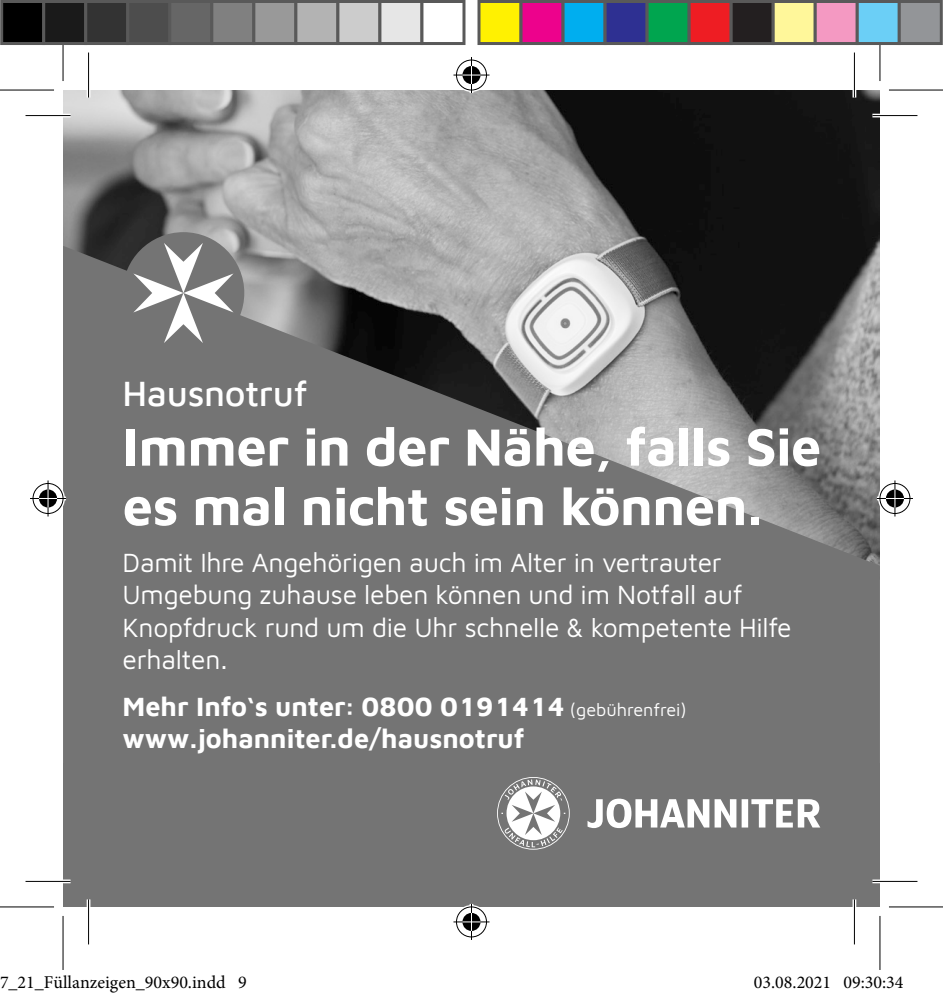
<style>
.page{position:relative;width:943px;height:997px;background:#fff}
.page>*{position:absolute;margin:0;border:0;box-sizing:border-box;transform-origin:0 0}
.t1{font:700 54px/59.4px "Maven Johanniter";letter-spacing:-.01em;color:#fff}
.t2{font:500 36px "Maven Johanniter";letter-spacing:-.01em;color:#fff}
.t3{font:27px/32.4px "Maven Johanniter";letter-spacing:-.01em;color:#fff}
.t4{font:700 27px "Maven Johanniter";color:#fff}
.t5{font:18px "Minion Pro";color:#000}
.s1{font-weight:400;font-size:18px}
</style>
<div class="page">
<img style="left:63px;top:90px;width:816px;height:156px">
<div style="left:63px;top:763px;width:816px;height:143px;background:#747474"></div>
<svg style="left:63px;top:246px;width:816px;height:517px;background:#777"></svg>
<svg style="left:497px;top:777px;width:323px;height:72px"></svg>
<div style="left:123px;top:232px;width:121px;height:122px;background:#747474;border-radius:50%"></div>
<svg style="left:133px;top:243px;width:100px;height:100px"></svg>
<hr style="left:26px;top:114px;width:45px;height:3px;background:#fff">
<hr style="left:872px;top:114px;width:45px;height:3px;background:#fff">
<svg style="left:26px;top:879px;width:45px;height:4px"></svg>
<svg style="left:872px;top:879px;width:45px;height:4px"></svg>
<hr style="left:87px;top:52px;width:3px;height:46px;background:#fff">
<hr style="left:87px;top:899px;width:3px;height:45px;background:#fff">
<svg style="left:852px;top:52px;width:4px;height:46px"></svg>
<svg style="left:852px;top:899px;width:4px;height:45px"></svg>
<hr style="left:26px;top:115px;width:45px;height:1px;background:#000">
<hr style="left:872px;top:115px;width:45px;height:1px;background:#000">
<hr style="left:26px;top:880px;width:45px;height:1px;background:#000">
<hr style="left:872px;top:880px;width:45px;height:1px;background:#000">
<hr style="left:88px;top:52px;width:1px;height:46px;background:#000">
<hr style="left:88px;top:899px;width:1px;height:45px;background:#000">
<hr style="left:853px;top:52px;width:1px;height:46px;background:#000">
<hr style="left:853px;top:899px;width:1px;height:45px;background:#000">
<svg style="left:0;top:90px;width:54px;height:1px"></svg>
<svg style="left:889px;top:90px;width:53px;height:1px"></svg>
<svg style="left:0;top:907px;width:54px;height:1px"></svg>
<svg style="left:889px;top:907px;width:53px;height:1px"></svg>
<hr style="left:0;top:89px;width:54px;height:1px;background:#000">
<hr style="left:888px;top:89px;width:54px;height:1px;background:#000">
<hr style="left:0;top:906px;width:54px;height:1px;background:#000">
<hr style="left:888px;top:906px;width:54px;height:1px;background:#000">
<hr style="left:62px;top:27px;width:2px;height:54px;background:#000">
<hr style="left:62px;top:915px;width:2px;height:54px;background:#000">
<hr style="left:879px;top:27px;width:1px;height:54px;background:#000">
<hr style="left:879px;top:915px;width:1px;height:54px;background:#000">
<div style="left:454px;top:58px;width:34px;height:34px;border:4px solid #fff;border-radius:50%"></div>
<hr style="left:453px;top:73px;width:36px;height:4px;background:#fff">
<svg style="left:469px;top:58px;width:4px;height:35px"></svg>
<div style="left:460px;top:64px;width:22px;height:22px;border:4px solid #fff;border-radius:50%"></div>
<div style="left:456px;top:60px;width:31px;height:30px;border:1px solid #000;border-radius:50%"></div>
<hr style="left:453px;top:74px;width:36px;height:2px;background:#000">
<hr style="left:471px;top:57px;width:1px;height:36px;background:#000">
<svg style="left:462px;top:66px;width:18px;height:18px"></svg>
<div style="left:454px;top:904px;width:34px;height:34px;border:4px solid #fff;border-radius:50%"></div>
<svg style="left:453px;top:919px;width:36px;height:4px"></svg>
<svg style="left:469px;top:904px;width:4px;height:34px"></svg>
<div style="left:460px;top:910px;width:22px;height:22px;border:4px solid #fff;border-radius:50%"></div>
<div style="left:456px;top:906px;width:31px;height:31px;border:1px solid #000;border-radius:50%"></div>
<hr style="left:453px;top:921px;width:36px;height:1px;background:#000">
<hr style="left:471px;top:903px;width:1px;height:36px;background:#000">
<svg style="left:462px;top:912px;width:18px;height:18px"></svg>
<div style="left:31px;top:481px;width:34px;height:34px;border:4px solid #fff;border-radius:50%"></div>
<svg style="left:31px;top:496px;width:35px;height:4px"></svg>
<svg style="left:46px;top:480px;width:4px;height:36px"></svg>
<div style="left:37px;top:487px;width:22px;height:22px;border:4px solid #fff;border-radius:50%"></div>
<div style="left:33px;top:483px;width:30px;height:31px;border:1px solid #000;border-radius:50%"></div>
<hr style="left:30px;top:498px;width:36px;height:1px;background:#000">
<hr style="left:48px;top:480px;width:1px;height:36px;background:#000">
<svg style="left:39px;top:489px;width:18px;height:18px"></svg>
<div style="left:877px;top:481px;width:34px;height:34px;border:4px solid #fff;border-radius:50%"></div>
<svg style="left:876px;top:496px;width:35px;height:4px"></svg>
<svg style="left:892px;top:480px;width:4px;height:36px"></svg>
<div style="left:883px;top:487px;width:22px;height:22px;border:4px solid #fff;border-radius:50%"></div>
<div style="left:879px;top:483px;width:31px;height:31px;border:1px solid #000;border-radius:50%"></div>
<hr style="left:876px;top:498px;width:36px;height:1px;background:#000">
<hr style="left:894px;top:480px;width:1px;height:36px;background:#000">
<svg style="left:885px;top:489px;width:18px;height:18px"></svg>
<div style="left:2px;top:2px;width:42px;height:42px;background:#000"></div>
<div style="left:0;top:0;width:45px;height:45px;border:3px solid #595959"></div>
<div style="left:44px;top:2px;width:42px;height:42px;background:#1a1a1a"></div>
<div style="left:42px;top:0;width:45px;height:45px;border:3px solid #595959"></div>
<div style="left:86px;top:2px;width:42px;height:42px;background:#333"></div>
<div style="left:84px;top:0;width:45px;height:45px;border:3px solid #595959"></div>
<div style="left:128px;top:2px;width:42px;height:42px;background:#4d4d4d"></div>
<div style="left:126px;top:0;width:45px;height:45px;border:3px solid #595959"></div>
<div style="left:170px;top:2px;width:42px;height:42px;background:#666"></div>
<div style="left:168px;top:0;width:45px;height:45px;border:3px solid #595959"></div>
<div style="left:212px;top:2px;width:42px;height:42px;background:#808080"></div>
<div style="left:210px;top:0;width:45px;height:45px;border:3px solid #595959"></div>
<div style="left:254px;top:2px;width:42px;height:42px;background:#999"></div>
<div style="left:252px;top:0;width:45px;height:45px;border:3px solid #595959"></div>
<div style="left:296px;top:2px;width:42px;height:42px;background:#b3b3b3"></div>
<div style="left:294px;top:0;width:45px;height:45px;border:3px solid #595959"></div>
<div style="left:338px;top:2px;width:42px;height:42px;background:#ccc"></div>
<div style="left:336px;top:0;width:45px;height:45px;border:3px solid #595959"></div>
<div style="left:380px;top:2px;width:42px;height:42px;background:#e6e6e6"></div>
<div style="left:378px;top:0;width:45px;height:45px;border:3px solid #595959"></div>
<div style="left:420px;top:0;width:45px;height:45px;border:3px solid #595959"></div>
<div style="left:479px;top:2px;width:42px;height:42px;background:#fff101"></div>
<div style="left:477px;top:0;width:45px;height:45px;border:3px solid #595959"></div>
<div style="left:521px;top:2px;width:42px;height:42px;background:#ed028c"></div>
<div style="left:519px;top:0;width:45px;height:45px;border:3px solid #595959"></div>
<div style="left:563px;top:2px;width:42px;height:42px;background:#00aeef"></div>
<div style="left:561px;top:0;width:45px;height:45px;border:3px solid #595959"></div>
<div style="left:605px;top:2px;width:42px;height:42px;background:#2e3092"></div>
<div style="left:603px;top:0;width:45px;height:45px;border:3px solid #595959"></div>
<div style="left:647px;top:2px;width:42px;height:42px;background:#00a54f"></div>
<div style="left:645px;top:0;width:45px;height:45px;border:3px solid #595959"></div>
<div style="left:689px;top:2px;width:42px;height:42px;background:#ee1d23"></div>
<div style="left:687px;top:0;width:45px;height:45px;border:3px solid #595959"></div>
<div style="left:731px;top:2px;width:42px;height:42px;background:#231f20"></div>
<div style="left:729px;top:0;width:45px;height:45px;border:3px solid #595959"></div>
<div style="left:773px;top:2px;width:42px;height:42px;background:#fff79a"></div>
<div style="left:771px;top:0;width:45px;height:45px;border:3px solid #595959"></div>
<div style="left:815px;top:2px;width:42px;height:42px;background:#f499c2"></div>
<div style="left:813px;top:0;width:45px;height:45px;border:3px solid #595959"></div>
<div style="left:857px;top:2px;width:42px;height:42px;background:#6bcff6"></div>
<div style="left:855px;top:0;width:45px;height:45px;border:3px solid #595959"></div>
<div style="left:899px;top:2px;width:42px;height:42px;background:#939598"></div>
<div style="left:897px;top:0;width:45px;height:45px;border:3px solid #595959"></div>
<div style="left:153px;top:975px;width:9px;height:13px;border:1px solid #fff;border-radius:50%"></div>
<div style="left:155px;top:976px;width:5px;height:12px;border:1px solid #fff;border-radius:50%"></div>
<div style="left:179px;top:975px;width:9px;height:13px;border:1px solid #fff;border-radius:50%"></div>
<div style="left:181px;top:976px;width:5px;height:12px;border:1px solid #fff;border-radius:50%"></div>
<div style="left:753px;top:975px;width:9px;height:13px;border:1px solid #fff;border-radius:50%"></div>
<div style="left:755px;top:976px;width:5px;height:12px;border:1px solid #fff;border-radius:50%"></div>
<div style="left:775px;top:975px;width:8px;height:13px;border:1px solid #fff;border-radius:50%"></div>
<div style="left:776px;top:976px;width:6px;height:12px;border:1px solid #fff;border-radius:50%"></div>
<div style="left:805px;top:975px;width:8px;height:13px;border:1px solid #fff;border-radius:50%"></div>
<div style="left:806px;top:976px;width:6px;height:12px;border:1px solid #fff;border-radius:50%"></div>
<div style="left:843px;top:975px;width:9px;height:13px;border:1px solid #fff;border-radius:50%"></div>
<div style="left:845px;top:976px;width:5px;height:12px;border:1px solid #fff;border-radius:50%"></div>
<div style="left:873px;top:975px;width:9px;height:13px;border:1px solid #fff;border-radius:50%"></div>
<div style="left:875px;top:976px;width:5px;height:12px;border:1px solid #fff;border-radius:50%"></div>
<p class="t2" style="left:123px;top:368px;width:186px">Hausnotruf</p>
<p class="t1" style="left:123px;top:413px;width:700px">Immer in der Nähe, falls Sie es mal nicht sein können.</p>
<p class="t3" style="left:123px;top:544px;width:670px">Damit Ihre Angehörigen auch im Alter in vertrauter Umgebung zuhause leben können und im Notfall auf Knopfdruck rund um die Uhr schnelle &amp; kompetente Hilfe erhalten.</p>
<p class="t4" style="left:123px;top:687px;width:565px">Mehr Info‘s unter: 0800 0191414 <span class="s1">(gebührenfrei)</span></p>
<p class="t4" style="left:123px;top:719px;width:403px">www.johanniter.de/hausnotruf</p>
<p class="t5" style="left:0;top:970px;width:248px">7_21_Füllanzeigen_90x90.indd 9</p>
<p class="t5" style="left:753px;top:970px;width:151px">03.08.2021 09:30:34</p>
</div>
